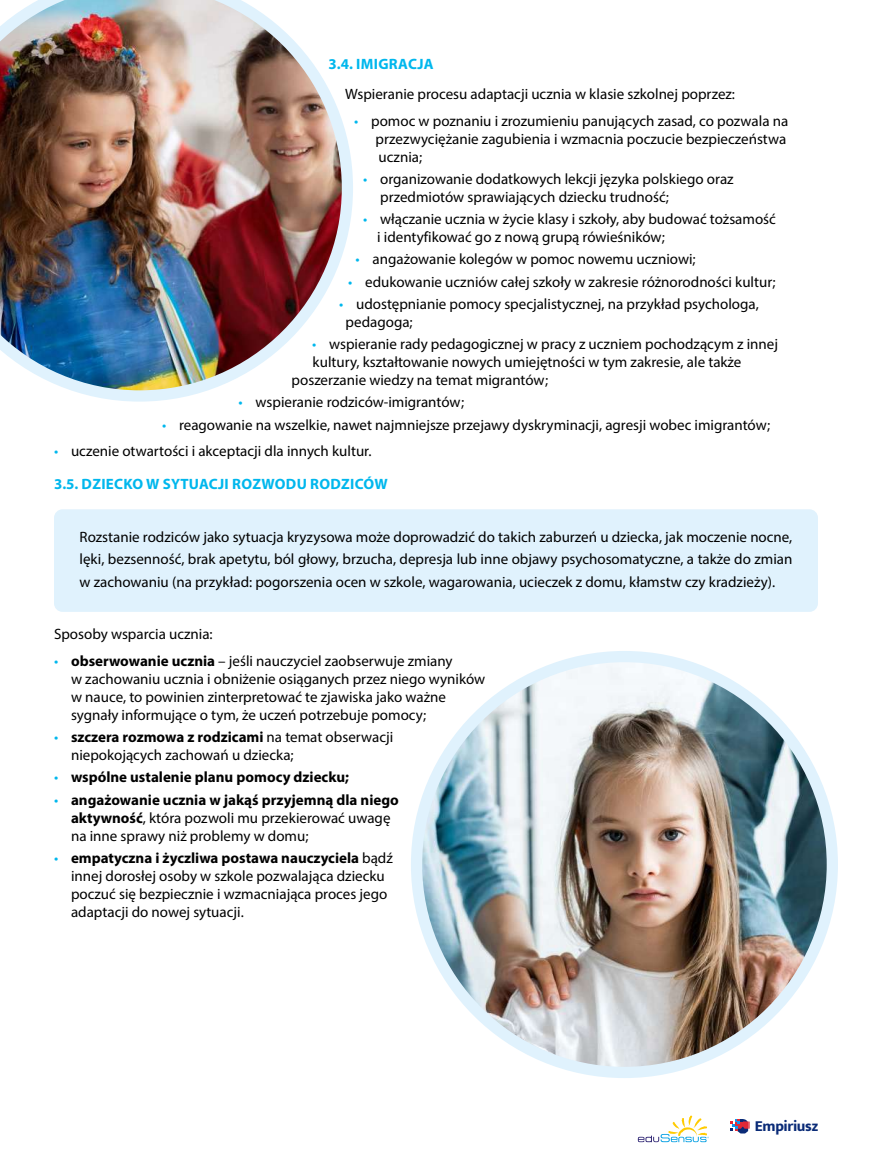
<style>
.page{position:relative;width:872px;height:1170px;background:#fff}
.page>*{position:absolute;margin:0;border:0;box-sizing:border-box;transform-origin:0 0}
.t1{font:800 15.15px "Mukta";letter-spacing:-.025em;color:#0a2b77}
.t2{font:15px/18px "Myriad Pro";color:#000}
.t3{font:700 15px "Myriad Pro";color:#000}
.t4{font:700 15px "Myriad Pro";letter-spacing:.02em;color:#00b7ed}
.s1{color:#00b7ed}
.s2{font-weight:700;color:#00b7ed}
.s3{font-weight:700}
.s4{font-weight:400;color:#00b7ed}
</style>
<div class="page">
<svg style="left:638px;top:1115px;width:71px;height:26px"></svg>
<svg style="left:730px;top:1119px;width:20px;height:14px"></svg>
<div style="left:54px;top:509px;width:764px;height:103px;background:#e0f2fd;border-radius:9px"></div>
<img style="left:0;top:0;width:353px;height:401px">
<img style="left:416px;top:656px;width:416px;height:416px;border-radius:208px">
<div style="left:411px;top:651px;width:427px;height:426px;border:11px solid #e0f2fd;border-radius:50%"></div>
<p class="t4" style="left:328px;top:54px;width:107px">3.4. IMIGRACJA</p>
<p class="t2" style="left:345px;top:85px;width:391px">Wspieranie procesu adaptacji ucznia w klasie szkolnej poprzez:</p>
<p class="t2" style="left:376px;top:111px;width:414px;text-indent:-22px"><span class="s1">•</span> pomoc w poznaniu i zrozumieniu panujących zasad, co pozwala na przezwyciężanie zagubienia i wzmacnia poczucie bezpieczeństwa ucznia;</p>
<p class="t2" style="left:380px;top:169px;width:355px;text-indent:-17px"><span class="s1">•</span> organizowanie dodatkowych lekcji języka polskiego oraz przedmiotów sprawiających dziecku trudność;</p>
<p class="t2" style="left:377px;top:210px;width:400px;text-indent:-14px"><span class="s1">•</span> włączanie ucznia w życie klasy i szkoły, aby budować tożsamość i identyfikować go z nową grupą rówieśników;</p>
<p class="t2" style="left:356px;top:250px;width:341px"><span class="s1">•</span> angażowanie kolegów w pomoc nowemu uczniowi;</p>
<p class="t2" style="left:348px;top:272px;width:429px"><span class="s1">•</span> edukowanie uczniów całej szkoły w zakresie różnorodności kultur;</p>
<p class="t2" style="left:346px;top:294px;width:415px;text-indent:-7px"><span class="s1">•</span> udostępnianie pomocy specjalistycznej, na przykład psychologa, pedagoga;</p>
<p class="t2" style="left:312px;top:335px;width:467px"><span class="s1">•</span> wspieranie rady pedagogicznej w pracy z uczniem pochodzącym z innej</p>
<p class="t2" style="left:313px;top:353px;width:430px">kultury, kształtowanie nowych umiejętności w tym zakresie, ale także</p>
<p class="t2" style="left:292px;top:371px;width:258px">poszerzanie wiedzy na temat migrantów;</p>
<p class="t2" style="left:238px;top:393px;width:227px"><span class="s1">•</span> wspieranie rodziców-imigrantów;</p>
<p class="t2" style="left:162px;top:415px;width:609px"><span class="s1">•</span> reagowanie na wszelkie, nawet najmniejsze przejawy dyskryminacji, agresji wobec imigrantów;</p>
<p class="t2" style="left:54px;top:435px;width:335px;line-height:32.7px"><span class="s1">•</span> uczenie otwartości i akceptacji dla innych kultur.<br><span class="s2">3.5. DZIECKO W SYTUACJI ROZWODU RODZICÓW</span></p>
<p class="t2" style="left:80px;top:525px;width:714px;line-height:22.5px;text-align:justify">Rozstanie rodziców jako sytuacja kryzysowa może doprowadzić do takich zaburzeń u dziecka, jak moczenie nocne, lęki, bezsenność, brak apetytu, ból głowy, brzucha, depresja lub inne objawy psychosomatyczne, a także do zmian w zachowaniu (na przykład: pogorszenia ocen w szkole, wagarowania, ucieczek z domu, kłamstw czy kradzieży).</p>
<p class="t2" style="left:54px;top:625px;width:160px">Sposoby wsparcia ucznia:</p>
<p class="t2" style="left:71px;top:651px;width:416px;text-indent:-17px"><span class="s1">•</span> <span class="s3">obserwowanie ucznia</span> – jeśli nauczyciel zaobserwuje zmiany<br>w zachowaniu ucznia i obniżenie osiąganych przez niego wyników w nauce, to powinien zinterpretować te zjawiska jako ważne sygnały informujące o tym, że uczeń potrzebuje pomocy;</p>
<p class="t2" style="left:71px;top:727px;width:324px;text-indent:-17px"><span class="s1">•</span> <span class="s3">szczera rozmowa z rodzicami</span> na temat obserwacji niepokojących zachowań u dziecka;</p>
<p class="t3" style="left:54px;top:767px;width:297px"><span class="s4">•</span> wspólne ustalenie planu pomocy dziecku;</p>
<p class="t2" style="left:71px;top:790px;width:329px;text-indent:-17px"><span class="s1">•</span> <span class="s3">angażowanie ucznia w jakąś przyjemną dla niego aktywność</span>, która pozwoli mu przekierować uwagę na inne sprawy niż problemy w domu;</p>
<p class="t2" style="left:71px;top:848px;width:323px;text-indent:-17px"><span class="s1">•</span> <span class="s3">empatyczna i życzliwa postawa nauczyciela</span> bądź innej dorosłej osoby w szkole pozwalająca dziecku poczuć się bezpiecznie i wzmacniająca proces jego adaptacji do nowej sytuacji.</p>
<p class="t1" style="left:755px;top:1116px;width:65px">Empiriusz</p>
</div>
